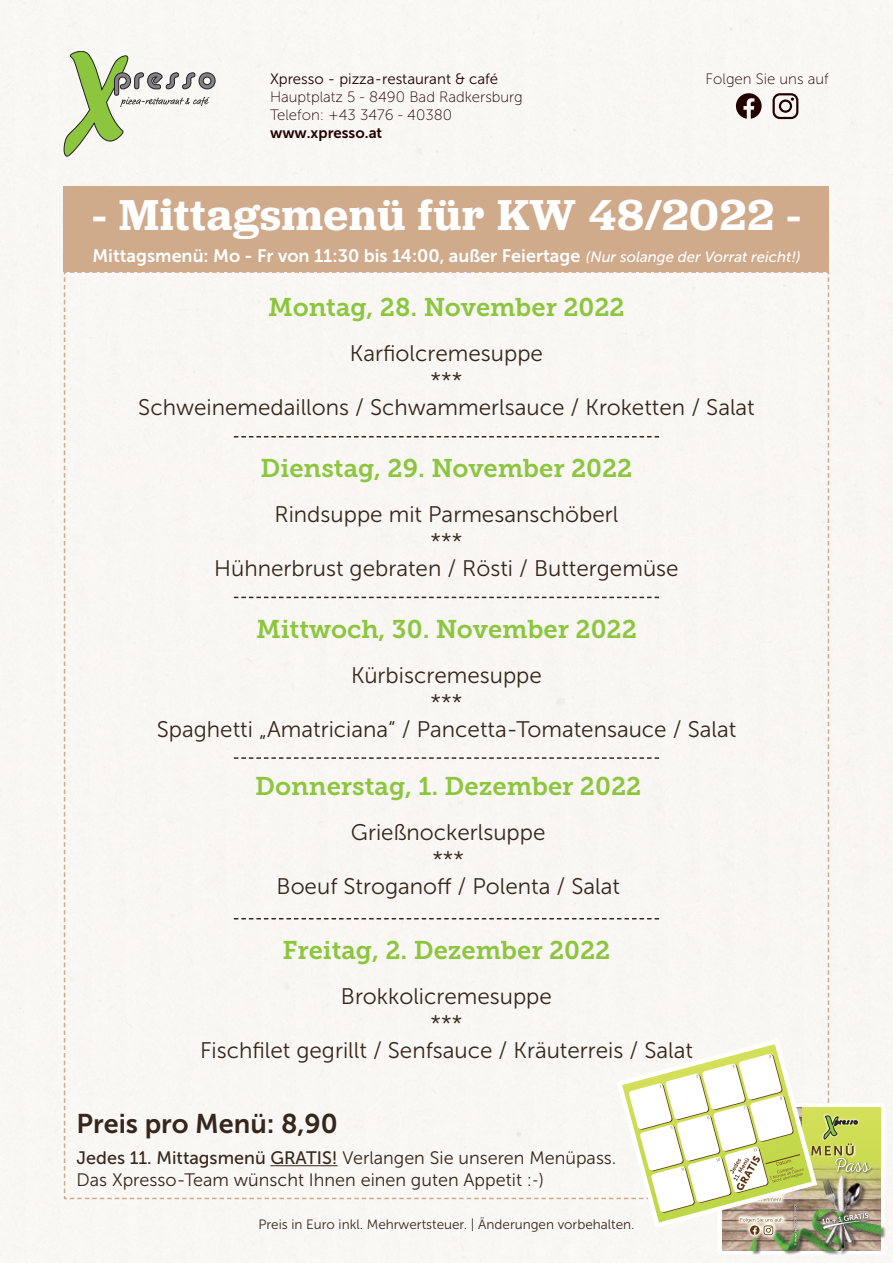
<style>
.page{position:relative;width:893px;height:1263px;background:#f9f7f4}
.page>*{position:absolute;margin:0;border:0;box-sizing:border-box;transform-origin:0 0}
.t1{font:600 45px "Jubilat";letter-spacing:.025em;color:#fff}
.t2{font:27px "Museo Sans 700";color:#36261c}
.t3{font:25.5px "Museo Slab 700";color:#8bc63e}
.t4{font:22.5px/27px "Museo Sans 300";color:#36261c;text-align:center}
.t5{font:18px/22.5px "Museo Sans 300";color:#36261c}
.t6{font:18px "Museo Sans 700";color:#fff}
.t7{font:15px/18px "Museo Sans 100";color:#200}
.t8{font:15px "Museo Sans 300";color:#200}
.t9{font:15px "Museo Sans 700";color:#200}
.t10{font:13.5px "Museo Sans 300";color:#36261c}
.s1{font-family:"Museo Sans 500";font-style:italic;font-size:15px}
.s2{font-family:"Museo Sans 500"}
</style>
<div class="page">
<svg style="left:64px;top:51px;width:151px;height:105px"></svg>
<div style="left:64px;top:186px;width:765px;height:85px;background:#cfaa8b"></div>
<svg style="left:736px;top:93px;width:26px;height:26px"></svg>
<svg style="left:772px;top:93px;width:26px;height:26px"></svg>
<div style="left:718px;top:1103px;width:167px;height:152px;border:9px solid #fff"></div>
<img style="left:722px;top:1108px;width:158px;height:142px">
<div style="left:751px;top:1176px;width:135px;height:79px;background:#231f20;opacity:.55"></div>
<img style="left:747px;top:1170px;width:133px;height:80px">
<div style="left:819px;top:1210px;width:53px;height:21px;background:#231f20;opacity:.45"></div>
<svg style="left:792px;top:1245px;width:7px;height:2px"></svg>
<div style="left:834px;top:1156px;width:40px;height:19px;background:#231f20;opacity:.75"></div>
<div style="left:64px;top:271px;width:807px;height:974px;background:#f9f6f3"></div>
<hr style="left:270px;top:1165px;width:68px;height:1px;background:#36261c">
<p class="t8" style="left:270px;top:71px;width:230px">Xpresso - pizza-restaurant &amp; café</p>
<p class="t7" style="left:270px;top:88px;width:254px">Hauptplatz 5 - 8490 Bad Radkersburg<br>Telefon: +43 3476 - 40380</p>
<p class="t9" style="left:270px;top:124px;width:114px">www.xpresso.at</p>
<p class="t7" style="left:706px;top:70px;width:125px">Folgen Sie uns auf</p>
<h1 class="t1" style="left:92px;top:186px;width:710px">- Mittagsmenü für KW 48/2022 -</h1>
<p class="t6" style="left:92px;top:245px;width:710px">Mittagsmenü: Mo - Fr von 11:30 bis 14:00, außer Feiertage <span class="s1">(Nur solange der Vorrat reicht!)</span></p>
<p class="t3" style="left:268px;top:293px;width:358px">Montag, 28. November 2022</p>
<p class="t4" style="left:138px;top:340px;width:618px">Karfiolcremesuppe<br>***<br>Schweinemedaillons / Schwammerlsauce / Kroketten / Salat</p>
<p class="t3" style="left:261px;top:454px;width:373px">Dienstag, 29. November 2022</p>
<p class="t4" style="left:214px;top:501px;width:466px">Rindsuppe mit Parmesanschöberl<br>***<br>Hühnerbrust gebraten / Rösti / Buttergemüse</p>
<p class="t3" style="left:256px;top:614px;width:382px">Mittwoch, 30. November 2022</p>
<p class="t4" style="left:157px;top:662px;width:581px">Kürbiscremesuppe<br>***<br>Spaghetti „Amatriciana“ / Pancetta-Tomatensauce / Salat</p>
<p class="t3" style="left:255px;top:772px;width:388px">Donnerstag, 1. Dezember 2022</p>
<p class="t4" style="left:277px;top:819px;width:345px">Grießnockerlsuppe<br>***<br>Boeuf Stroganoff / Polenta / Salat</p>
<p class="t3" style="left:283px;top:936px;width:329px">Freitag, 2. Dezember 2022</p>
<p class="t4" style="left:200px;top:983px;width:494px">Brokkolicremesuppe<br>***<br>Fischfilet gegrillt / Senfsauce / Kräuterreis / Salat</p>
<p class="t2" style="left:77px;top:1109px;width:263px">Preis pro Menü: 8,90</p>
<p class="t5" style="left:77px;top:1146px;width:541px"><span class="s2">Jedes 11. Mittagsmenü GRATIS!</span> Verlangen Sie unseren Menüpass.<br>Das Xpresso-Team wünscht Ihnen einen guten Appetit :-)</p>
<p class="t10" style="left:258px;top:1217px;width:378px">Preis in Euro inkl. Mehrwertsteuer. | Änderungen vorbehalten.</p>
</div>
